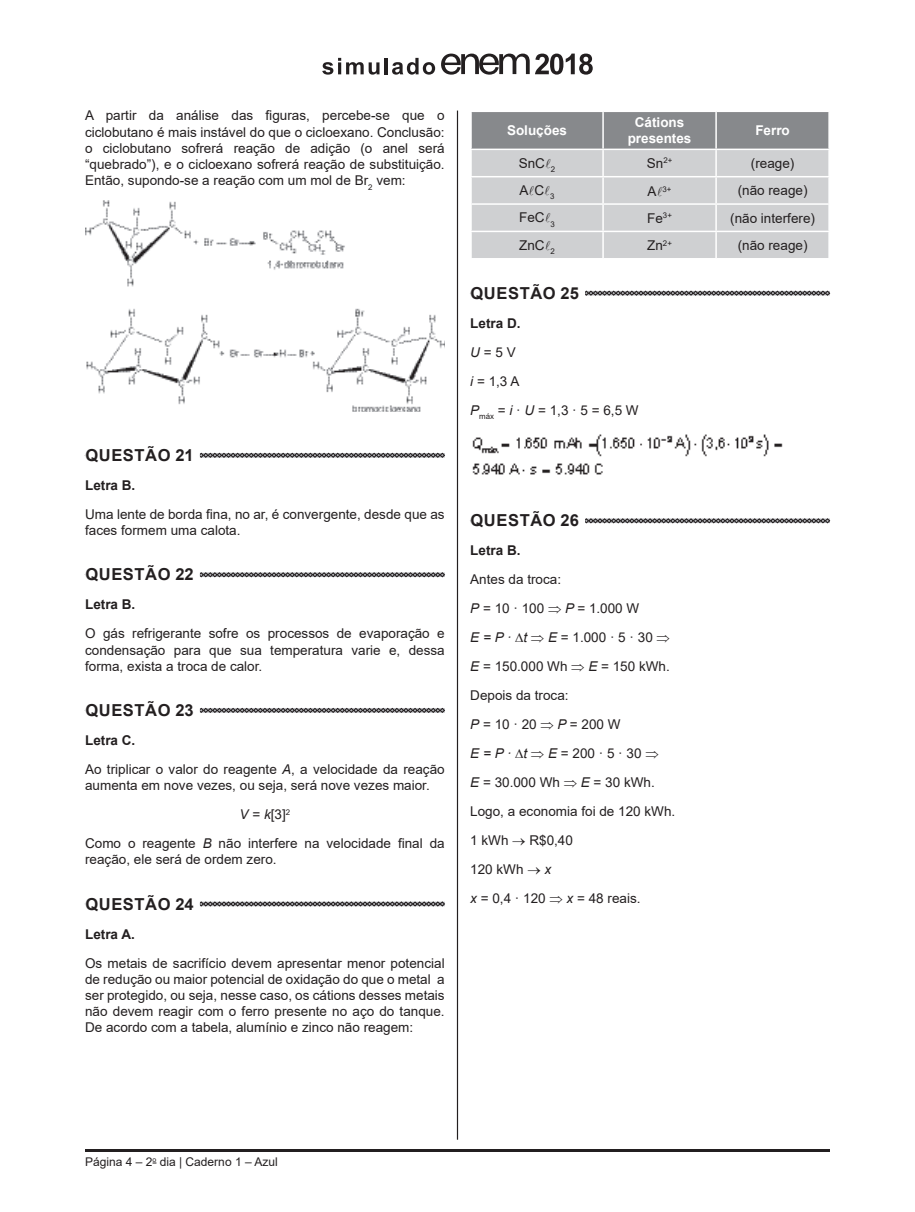
<style>
.page{position:relative;width:915px;height:1212px;background:#fff}
.page>*{position:absolute;margin:0;border:0;box-sizing:border-box;transform-origin:0 0}
.t1{font:700 16.5px "Arial";letter-spacing:.035em;color:#231f20}
.t2{font:13.5px/29px "Arial";color:#231f20}
.t3{font:700 13.5px/16.2px "Arial";color:#fff;text-align:center}
.t4{font:700 13.5px "Arial";color:#231f20}
.t5{font:12px "Arial";color:#231f20}
.t6{font:7.8px "Arial";color:#231f20}
.s1{font-weight:700}
.s2{font-style:italic}
.s3{font-family:"MT Extra"}
.s4{font-size:13.5px}
.s5{font-family:"MT Extra";font-size:13.5px}
</style>
<div class="page">
<hr style="left:456px;top:111px;width:2px;height:1029px;background:#231f20">
<svg style="left:535px;top:54px;width:57px;height:21px"></svg>
<svg style="left:322px;top:58px;width:57px;height:17px"></svg>
<hr style="left:384px;top:58px;width:3px;height:16px;background:#231f20">
<svg style="left:392px;top:58px;width:43px;height:17px"></svg>
<svg style="left:441px;top:54px;width:88px;height:21px"></svg>
<hr style="left:85px;top:1149px;width:744px;height:3px;background:#231f20">
<svg style="left:200px;top:453px;width:245px;height:5px"></svg>
<svg style="left:200px;top:572px;width:245px;height:5px"></svg>
<svg style="left:200px;top:708px;width:245px;height:5px"></svg>
<svg style="left:200px;top:901px;width:245px;height:5px"></svg>
<img style="left:85px;top:201px;width:359px;height:211px">
<svg style="left:585px;top:291px;width:244px;height:5px"></svg>
<svg style="left:585px;top:518px;width:244px;height:5px"></svg>
<svg style="left:471px;top:112px;width:358px;height:146px;background:#bfc0c3"></svg>
<img style="left:472px;top:434px;width:311px;height:41px">
<p class="t2" style="left:85px;top:107px;width:361px;line-height:16.2px;text-align:justify">A partir da análise das figuras, percebe-se que o ciclobutano é mais instável do que o cicloexano. Conclusão: o ciclobutano sofrerá reação de adição (o anel será “quebrado”), e o cicloexano sofrerá reação de substituição.<br>Então, supondo-se a reação com um mol de Br<sub>2</sub> vem:</p>
<p class="t1" style="left:85px;top:443px;width:110px">QUESTÃO 21</p>
<p class="t4" style="left:85px;top:476px;width:52px">Letra B.</p>
<p class="t2" style="left:85px;top:506px;width:361px;line-height:16.2px">Uma lente de borda fina, no ar, é convergente, desde que as faces formem uma calota.</p>
<p class="t1" style="left:85px;top:563px;width:110px">QUESTÃO 22</p>
<p class="t4" style="left:85px;top:595px;width:52px">Letra B.</p>
<p class="t2" style="left:85px;top:625px;width:361px;line-height:16.2px;text-align:justify">O gás refrigerante sofre os processos de evaporação e condensação para que sua temperatura varie e, dessa forma, exista a troca de calor.</p>
<p class="t1" style="left:85px;top:699px;width:110px">QUESTÃO 23</p>
<p class="t2" style="left:85px;top:726px;width:361px"><span class="s1">Letra C.<br></span>Ao triplicar o valor do reagente <span class="s2">A</span>, a velocidade da reação</p>
<p class="t2" style="left:85px;top:771px;width:346px">aumenta em nove vezes, ou seja, será nove vezes maior.</p>
<p class="t2" style="left:239px;top:800px;width:52px"><span class="s2">V</span> = <span class="s2">k</span>[3]<sup>2</sup></p>
<p class="t2" style="left:85px;top:829px;width:361px">Como o reagente <span class="s2">B</span> não interfere na velocidade final da</p>
<p class="t2" style="left:85px;top:845px;width:193px">reação, ele será de ordem zero.</p>
<p class="t1" style="left:85px;top:892px;width:110px">QUESTÃO 24</p>
<p class="t4" style="left:85px;top:924px;width:51px">Letra A.</p>
<p class="t2" style="left:85px;top:954px;width:361px;line-height:16.2px;text-align:justify">Os metais de sacrifício devem apresentar menor potencial de redução ou maior potencial de oxidação do que o metal a ser protegido, ou seja, nesse caso, os cátions desses metais não devem reagir com o ferro presente no aço do tanque.<br>De acordo com a tabela, alumínio e zinco não reagem:</p>
<p class="t3" style="left:507px;top:123px;width:62px">Soluções</p>
<p class="t3" style="left:627px;top:114px;width:65px">Cátions presentes</p>
<p class="t3" style="left:755px;top:123px;width:36px">Ferro</p>
<p class="t2" style="left:518px;top:148px;width:38px">SnC<span class="s3">l</span><sub>2</sub></p>
<p class="t2" style="left:646px;top:149px;width:27px">Sn<sup>2+</sup></p>
<p class="t2" style="left:750px;top:149px;width:45px">(reage)</p>
<p class="t2" style="left:519px;top:176px;width:36px">A<span class="s3">l</span>C<span class="s3">l</span><sub>3</sub></p>
<p class="t6" style="left:647px;top:184px;width:25px"><span class="s4">A</span><span class="s5">l</span>3+</p>
<p class="t2" style="left:737px;top:176px;width:71px">(não reage)</p>
<p class="t2" style="left:519px;top:203px;width:37px">FeC<span class="s3">l</span><sub>3</sub></p>
<p class="t2" style="left:647px;top:203px;width:26px">Fe<sup>3+</sup></p>
<p class="t2" style="left:730px;top:203px;width:86px">(não interfere)</p>
<p class="t2" style="left:519px;top:230px;width:37px">ZnC<span class="s3">l</span><sub>2</sub></p>
<p class="t2" style="left:647px;top:231px;width:26px">Zn<sup>2+</sup></p>
<p class="t2" style="left:737px;top:231px;width:71px">(não reage)</p>
<p class="t1" style="left:470px;top:281px;width:110px">QUESTÃO 25</p>
<p class="t2" style="left:470px;top:308px;width:170px"><span class="s1">Letra D.<br></span><span class="s2">U</span> = 5 V<br><span class="s2">i</span> = 1,3 A<br><span class="s2">P</span><sub>máx</sub> = <span class="s2">i</span> · <span class="s2">U</span> = 1,3 · 5 = 6,5 W</p>
<p class="t1" style="left:470px;top:509px;width:110px">QUESTÃO 26</p>
<p class="t4" style="left:470px;top:541px;width:52px">Letra B.</p>
<p class="t2" style="left:470px;top:565px;width:206px">Antes da troca:<br><span class="s2">P</span> = 10 · 100 ⇒ <span class="s2">P</span> = 1.000 W<br><span class="s2">E = P ·</span> ∆<span class="s2">t</span> ⇒ <span class="s2">E</span> = 1.000 · 5 · 30 ⇒<br><span class="s2">E</span> = 150.000 Wh ⇒ <span class="s2">E</span> = 150 kWh.<br>Depois da troca:<br><span class="s2">P</span> = 10 · 20 ⇒ <span class="s2">P</span> = 200 W<br><span class="s2">E = P ·</span> ∆<span class="s2">t</span> ⇒ <span class="s2">E</span> = 200 · 5 · 30 ⇒<br><span class="s2">E</span> = 30.000 Wh ⇒ <span class="s2">E</span> = 30 kWh.<br>Logo, a economia foi de 120 kWh.<br>1 kWh → R$0,40<br>120 kWh → <span class="s2">x<br>x</span> = 0,4 · 120 ⇒ <span class="s2">x</span> = 48 reais.</p>
<p class="t5" style="left:85px;top:1154px;width:194px">Página 4 – 2<sup>o</sup> dia | Caderno 1 – Azul</p>
</div>
